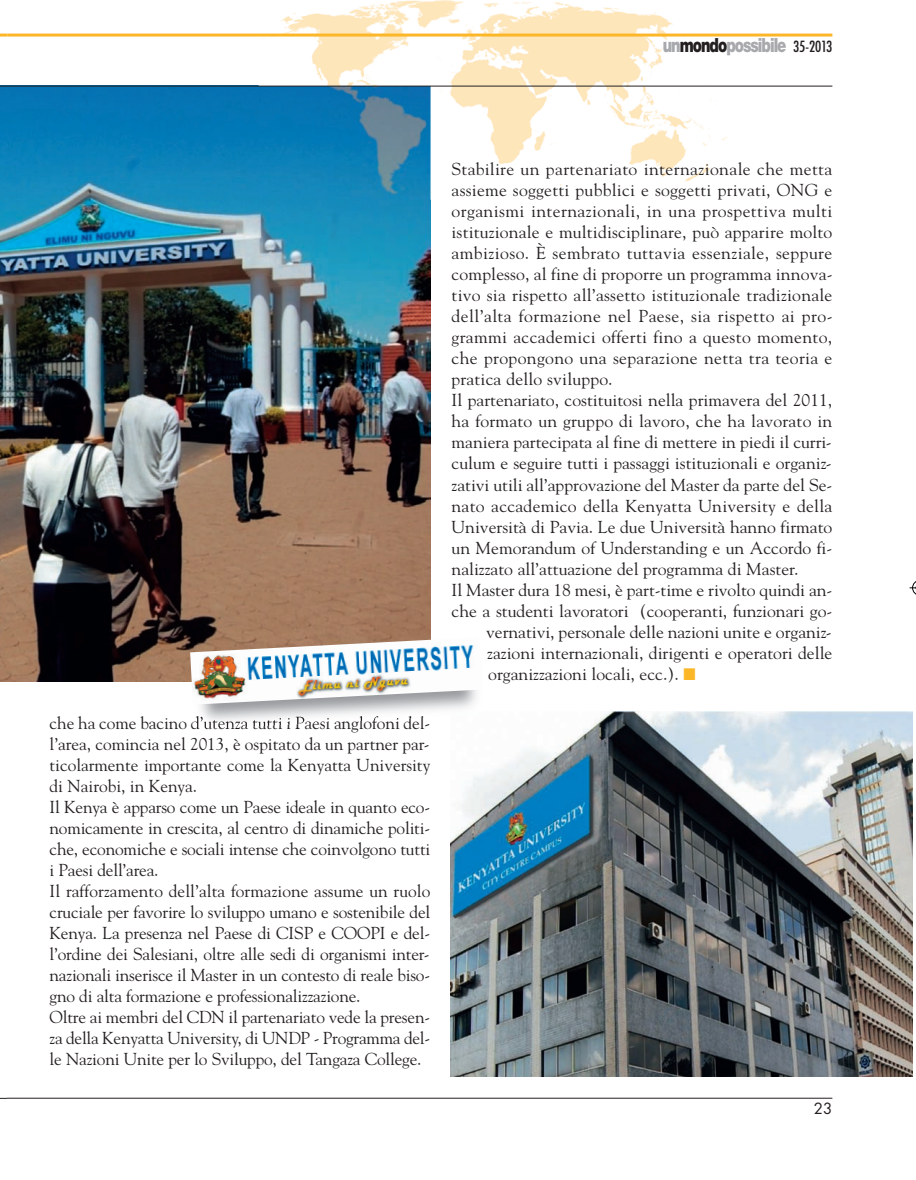
<style>
.page{position:relative;width:916px;height:1180px;background:#fff}
.page>*{position:absolute;margin:0;border:0;box-sizing:border-box;transform-origin:0 0}
.t1{font:900 19.5px "Helvetica Neue";letter-spacing:-.065em;color:#a8a9ad;scale:.75 1}
.t2{font:17.25px/21px "Goudy";color:#231f20}
.t3{font:17.25px "Goudy";letter-spacing:.025em;color:#231f20}
.t4{font:17.25px "Goudy";letter-spacing:.02em;color:#231f20}
.t5{font:15px "Futura";color:#231f20}
.s1{color:#231f20}
.s2{font-family:"Futura";font-weight:400;font-stretch:condensed;font-size:15px;color:#231f20}
.s3{color:#fcb729}
</style>
<div class="page">
<img style="left:0;top:87px;width:430px;height:594px">
<img style="left:258px;top:0;width:469px;height:200px">
<img style="left:259px;top:87px;width:171px;height:113px">
<hr style="left:7px;top:1097px;width:825px;height:1px;background:#231f20">
<hr style="left:7px;top:34px;width:825px;height:3px;background:#fcb729">
<hr style="left:7px;top:86px;width:825px;height:1px;background:#231f20">
<svg style="left:0;top:34px;width:7px;height:3px"></svg>
<img style="left:451px;top:712px;width:461px;height:364px">
<img style="left:200px;top:704px;width:285px;height:25px">
<img style="left:194px;top:716px;width:229px;height:13px">
<img style="left:451px;top:712px;width:34px;height:4px">
<img style="left:190px;top:637px;width:287px;height:67px">
<hr style="left:915px;top:567px;width:1px;height:42px;background:#000">
<svg style="left:909px;top:580px;width:7px;height:16px"></svg>
<p class="t1" style="left:662px;top:38px;width:228px">un<span class="s1">mondo</span>possibile <span class="s2">35-2013</span></p>
<p class="t2" style="left:50px;top:712px;width:382px">che ha come bacino d’utenza tutti i Paesi anglofoni del&shy;l’area, comincia nel 2013, è ospitato da un partner par&shy;ticolarmente importante come la Kenyatta University di Nairobi, in Kenya.<br>Il Kenya è apparso come un Paese ideale in quanto eco&shy;nomicamente in crescita, al centro di dinamiche politi&shy;che, economiche e sociali intense che coinvolgono tutti i Paesi dell’area.<br>Il rafforzamento dell’alta formazione assume un ruolo cruciale per favorire lo sviluppo umano e sostenibile del Kenya. La presenza nel Paese di CISP e COOPI e del&shy;l’ordine dei Salesiani, oltre alle sedi di organismi inter&shy;nazionali inserisce il Master in un contesto di reale biso&shy;gno di alta formazione e professionalizzazione.<br>Oltre ai membri del CDN il partenariato vede la presen&shy;za della Kenyatta University, di UNDP - Programma del&shy;le Nazioni Unite per lo Sviluppo, del Tangaza College.</p>
<p class="t3" style="left:451px;top:159px;width:382px">Stabilire un partenariato internazionale che metta</p>
<p class="t2" style="left:451px;top:180px;width:382px">assieme soggetti pubblici e soggetti privati, ONG e</p>
<p class="t3" style="left:451px;top:201px;width:382px">organismi internazionali, in una prospettiva multi</p>
<p class="t2" style="left:451px;top:222px;width:382px">istituzionale e multidisciplinare, può apparire molto</p>
<p class="t3" style="left:451px;top:243px;width:382px">ambizioso. È sembrato tuttavia essenziale, seppure</p>
<p class="t2" style="left:451px;top:264px;width:382px">complesso, al fine di proporre un programma innova-</p>
<p class="t2" style="left:451px;top:285px;width:382px">tivo sia rispetto all’assetto istituzionale tradizionale</p>
<p class="t3" style="left:451px;top:306px;width:382px">dell’alta formazione nel Paese, sia rispetto ai pro-</p>
<p class="t4" style="left:451px;top:327px;width:382px">grammi accademici offerti fino a questo momento,</p>
<p class="t4" style="left:451px;top:348px;width:382px">che propongono una separazione netta tra teoria e</p>
<p class="t2" style="left:451px;top:369px;width:163px">pratica dello sviluppo.</p>
<p class="t2" style="left:451px;top:390px;width:382px">Il partenariato, costituitosi nella primavera del 2011,</p>
<p class="t2" style="left:451px;top:411px;width:382px">ha formato un gruppo di lavoro, che ha lavorato in</p>
<p class="t2" style="left:451px;top:432px;width:381px">maniera partecipata al fine di mettere in piedi il curri-</p>
<p class="t2" style="left:451px;top:453px;width:381px">culum e seguire tutti i passaggi istituzionali e organiz-</p>
<p class="t2" style="left:451px;top:474px;width:382px">zativi utili all’approvazione del Master da parte del Se-</p>
<p class="t2" style="left:451px;top:495px;width:382px">nato accademico della Kenyatta University e della</p>
<p class="t2" style="left:451px;top:516px;width:382px">Università di Pavia. Le due Università hanno firmato</p>
<p class="t2" style="left:451px;top:537px;width:382px">un Memorandum of Understanding e un Accordo fi-</p>
<p class="t2" style="left:451px;top:558px;width:348px">nalizzato all’attuazione del programma di Master.</p>
<p class="t2" style="left:451px;top:579px;width:382px">Il Master dura 18 mesi, è part-time e rivolto quindi an-</p>
<p class="t2" style="left:451px;top:600px;width:382px">che a studenti lavoratori (cooperanti, funzionari go-</p>
<p class="t2" style="left:486px;top:621px;width:347px">vernativi, personale delle nazioni unite e organiz-</p>
<p class="t2" style="left:487px;top:642px;width:346px">zazioni internazionali, dirigenti e operatori delle</p>
<p class="t2" style="left:488px;top:663px;width:209px">organizzazioni locali, ecc.). <span class="s3">■</span></p>
<p class="t5" style="left:813px;top:1101px;width:20px">23</p>
</div>
